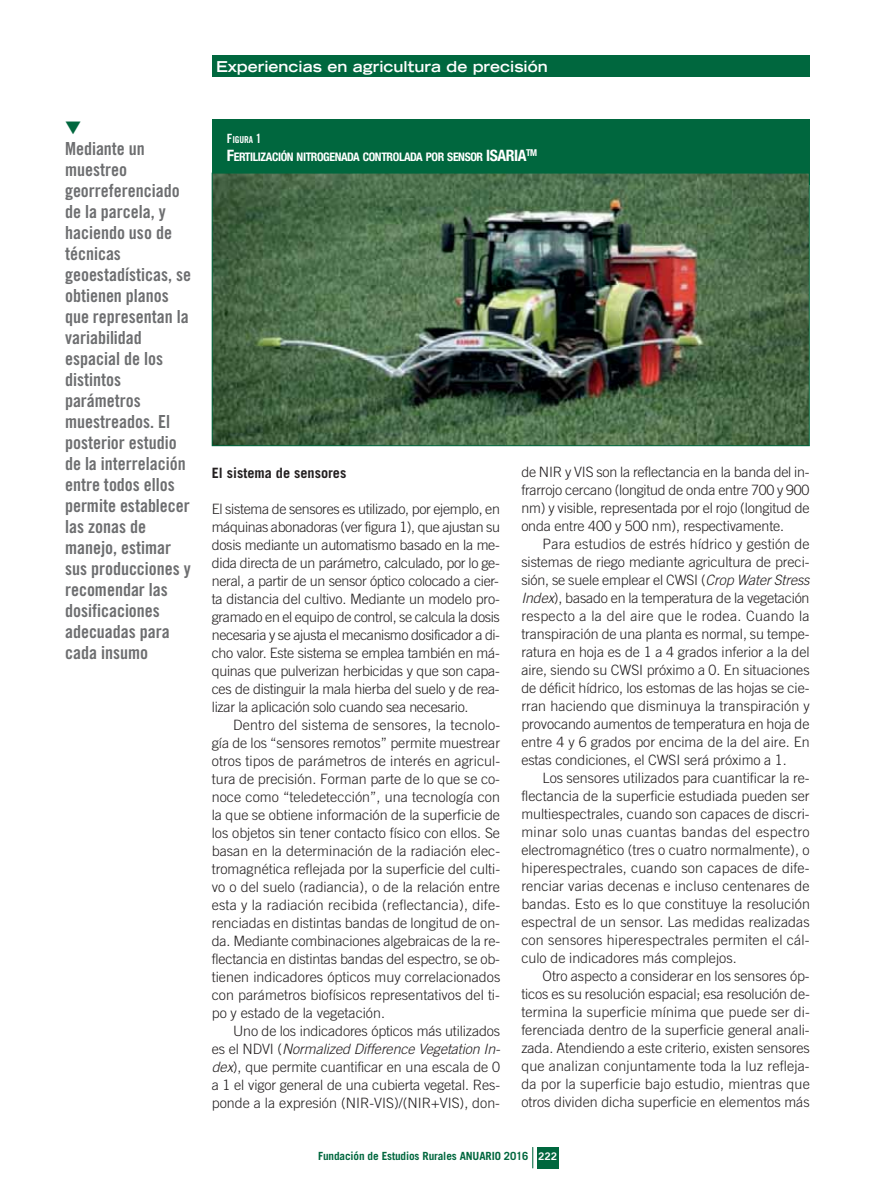
<style>
.page{position:relative;width:876px;height:1198px;background:#fff}
.page>*{position:absolute;margin:0;border:0;box-sizing:border-box;transform-origin:0 0}
.t1{font:18px/21px "Trade Gothic Bold Cond Twenty";color:#6d6e70}
.t2{font:700 expanded 15px "Trade Gothic LH";color:#fff}
.t3{font:300 14.25px/18px "Trade Gothic";color:#231f20;text-align:justify}
.t4{font:700 14.25px "Trade Gothic";color:#231f20}
.t5{font:700 condensed 11.85px "Helvetica Neue";letter-spacing:-.035em;color:#fff}
.t6{font:700 11.25px "Trade Gothic";letter-spacing:-.01em;color:#00673e}
.t7{font:9.6px "Trade Gothic Bold Cond Twenty";letter-spacing:-.015em;color:#fff}
.s1{font-size:12.75px}
.s2{font-size:15.75px}
.s3{font-style:italic}
.s4{font-family:"Trade Gothic Bold Two";font-weight:400;font-size:10.5px;color:#fff}
</style>
<div class="page">
<div style="left:212px;top:55px;width:597px;height:22px;background:#00673e"></div>
<div style="left:537px;top:1147px;width:21px;height:21px;background:#00673e"></div>
<svg style="left:532px;top:1147px;width:1px;height:21px"></svg>
<div style="left:212px;top:119px;width:597px;height:66px;background:#00673e"></div>
<img style="left:214px;top:175px;width:593px;height:269px">
<div style="left:212px;top:173px;width:597px;height:273px;border:1px solid #00673e"></div>
<p class="t2" style="left:216px;top:61px;width:333px">Experiencias en agricultura de precisión</p>
<p class="t1" style="left:65px;top:139px;width:127px">Mediante un muestreo georreferenciado de la parcela, y haciendo uso de técnicas geoestadísticas, se obtienen planos que representan la variabilidad espacial de los distintos parámetros muestreados. El posterior estudio de la interrelación entre todos ellos permite establecer las zonas de manejo, estimar sus producciones y recomendar las dosificaciones adecuadas para cada insumo</p>
<p class="t7" style="left:227px;top:136px;width:36px"><span class="s1">F</span>IGURA <span class="s1">1</span></p>
<p class="t5" style="left:227px;top:153px;width:312px"><span class="s2">F</span>ERTILIZACIÓN NITROGENADA CONTROLADA POR SENSOR <span class="s2">ISARIA</span><sup>TM</sup></p>
<p class="t4" style="left:212px;top:467px;width:136px">El sistema de sensores</p>
<p class="t3" style="left:212px;top:501px;width:290px">El sistema de sensores es utilizado, por ejemplo, en máquinas abonadoras (ver figura 1), que ajustan su dosis mediante un automatismo basado en la me&shy;dida directa de un parámetro, calculado, por lo ge&shy;neral, a partir de un sensor óptico colocado a cier&shy;ta distancia del cultivo. Mediante un modelo pro&shy;gramado en el equipo de control, se calcula la dosis necesaria y se ajusta el mecanismo dosificador a di&shy;cho valor. Este sistema se emplea también en má&shy;quinas que pulverizan herbicidas y que son capa&shy;ces de distinguir la mala hierba del suelo y de rea&shy;lizar la aplicación solo cuando sea necesario.</p>
<p class="t3" style="left:212px;top:717px;width:290px;text-indent:21px">Dentro del sistema de sensores, la tecnolo&shy;gía de los “sensores remotos” permite muestrear otros tipos de parámetros de interés en agricul&shy;tura de precisión. Forman parte de lo que se co&shy;noce como “teledetección”, una tecnología con la que se obtiene información de la superficie de los objetos sin tener contacto físico con ellos. Se basan en la determinación de la radiación elec&shy;tromagnética reflejada por la superficie del culti&shy;vo o del suelo (radiancia), o de la relación entre esta y la radiación recibida (reflectancia), dife&shy;renciadas en distintas bandas de longitud de on&shy;da. Mediante combinaciones algebraicas de la re&shy;flectancia en distintas bandas del espectro, se ob&shy;tienen indicadores ópticos muy correlacionados con parámetros biofísicos representativos del ti&shy;po y estado de la vegetación.</p>
<p class="t3" style="left:212px;top:1023px;width:290px;text-indent:21px">Uno de los indicadores ópticos más utilizados es el NDVI (<span class="s3">Normalized Difference Vegetation In&shy;dex</span>), que permite cuantificar en una escala de 0 a 1 el vigor general de una cubierta vegetal. Res&shy;ponde a la expresión (NIR-VIS)/(NIR+VIS), don-</p>
<p class="t3" style="left:521px;top:465px;width:290px">de NIR y VIS son la reflectancia en la banda del in&shy;frarrojo cercano (longitud de onda entre 700 y 900 nm) y visible, representada por el rojo (longitud de onda entre 400 y 500 nm), respectivamente.</p>
<p class="t3" style="left:521px;top:537px;width:290px;text-indent:21px">Para estudios de estrés hídrico y gestión de sistemas de riego mediante agricultura de preci&shy;sión, se suele emplear el CWSI (<span class="s3">Crop Water Stress Index</span>), basado en la temperatura de la vegetación respecto a la del aire que le rodea. Cuando la transpiración de una planta es normal, su tempe&shy;ratura en hoja es de 1 a 4 grados inferior a la del aire, siendo su CWSI próximo a 0. En situaciones de déficit hídrico, los estomas de las hojas se cie&shy;rran haciendo que disminuya la transpiración y provocando aumentos de temperatura en hoja de entre 4 y 6 grados por encima de la del aire. En estas condiciones, el CWSI será próximo a 1.</p>
<p class="t3" style="left:521px;top:771px;width:290px;text-indent:21px">Los sensores utilizados para cuantificar la re&shy;flectancia de la superficie estudiada pueden ser multiespectrales, cuando son capaces de discri&shy;minar solo unas cuantas bandas del espectro electromagnético (tres o cuatro normalmente), o hiperespectrales, cuando son capaces de dife&shy;renciar varias decenas e incluso centenares de bandas. Esto es lo que constituye la resolución espectral de un sensor. Las medidas realizadas con sensores hiperespectrales permiten el cál&shy;culo de indicadores más complejos.</p>
<p class="t3" style="left:521px;top:969px;width:290px;text-indent:21px">Otro aspecto a considerar en los sensores óp&shy;ticos es su resolución espacial; esa resolución de&shy;termina la superficie mínima que puede ser di&shy;ferenciada dentro de la superficie general anali&shy;zada. Atendiendo a este criterio, existen sensores que analizan conjuntamente toda la luz refleja&shy;da por la superficie bajo estudio, mientras que otros dividen dicha superficie en elementos más</p>
<p class="t6" style="left:318px;top:1152px;width:240px">Fundación de Estudios Rurales ANUARIO 2016 <span class="s4">222</span></p>
</div>
